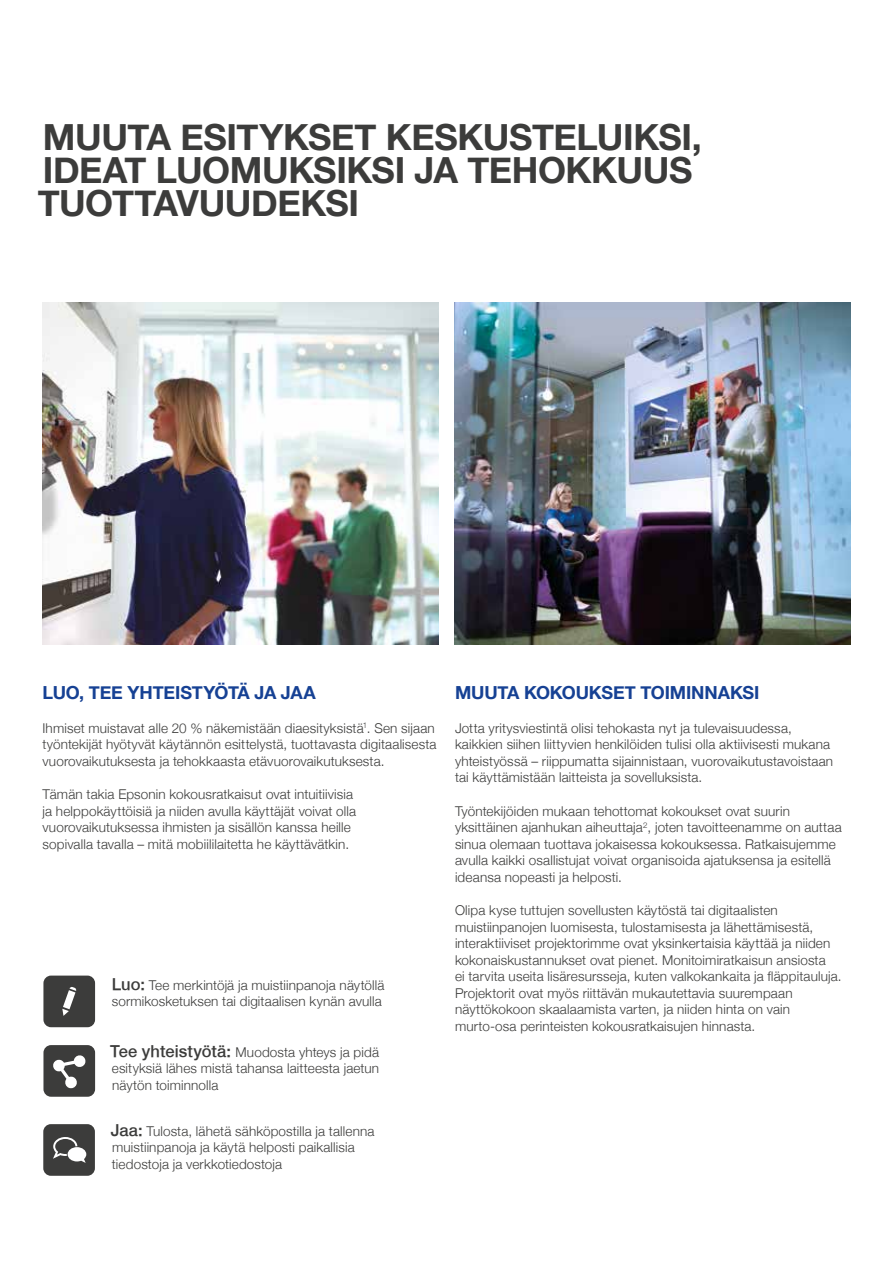
<style>
.page{position:relative;width:893px;height:1263px;background:#fff}
.page>*{position:absolute;margin:0;border:0;box-sizing:border-box;transform-origin:0 0}
.t1{font:700 36px/33px "Helvetica Neue";letter-spacing:-.01em;color:#3c3c3b}
.t2{font:300 18.75px "Helvetica Neue";color:#3c3c3b}
.t3{font:700 18px "Helvetica Neue";letter-spacing:-.01em;color:#164194}
.t4{font:300 13.5px/16.5px "Helvetica Neue";letter-spacing:.01em;color:#3c3c3b}
.s1{font-weight:500;font-size:16.5px}
</style>
<div class="page">
<div style="left:43px;top:975px;width:52px;height:52px;background:#3c3c3b;border-radius:8px"></div>
<svg style="left:62px;top:987px;width:15px;height:29px"></svg>
<div style="left:43px;top:1124px;width:52px;height:52px;background:#3c3c3b;border-radius:8px"></div>
<svg style="left:53px;top:1137px;width:33px;height:26px"></svg>
<div style="left:43px;top:1045px;width:52px;height:52px;background:#3c3c3b;border-radius:8px"></div>
<svg style="left:53px;top:1055px;width:33px;height:34px"></svg>
<img style="left:455px;top:303px;width:396px;height:341px">
<img style="left:43px;top:303px;width:395px;height:341px">
<h1 class="t1" style="left:38px;top:120px;width:666px">MUUTA ESITYKSET KESKUSTELUIKSI,<br>IDEAT LUOMUKSIKSI JA TEHOKKUUS<br>TUOTTAVUUDEKSI</h1>
<h3 class="t3" style="left:43px;top:681px;width:275px">LUO, TEE YHTEISTYÖTÄ JA JAA</h3>
<p class="t4" style="left:43px;top:719px;width:395px">Ihmiset muistavat alle 20 % näkemistään diaesityksistä<sup>1</sup>. Sen sijaan työntekijät hyötyvät käytännön esittelystä, tuottavasta digitaalisesta vuorovaikutuksesta ja tehokkaasta etävuorovaikutuksesta.</p>
<p class="t4" style="left:43px;top:786px;width:315px">Tämän takia Epsonin kokousratkaisut ovat intuitiivisia ja helppokäyttöisiä ja niiden avulla käyttäjät voivat olla vuorovaikutuksessa ihmisten ja sisällön kanssa heille sopivalla tavalla – mitä mobiililaitetta he käyttävätkin.</p>
<p class="t4" style="left:112px;top:976px;width:274px"><span class="s1">Luo:</span> Tee merkintöjä ja muistiinpanoja näytöllä sormikosketuksen tai digitaalisen kynän avulla</p>
<p class="t4" style="left:110px;top:1043px;width:270px;text-align:justify"><span class="s1">Tee yhteistyötä:</span> Muodosta yhteys ja pidä esityksiä lähes mistä tahansa laitteesta jaetun näytön toiminnolla</p>
<p class="t4" style="left:111px;top:1122px;width:265px"><span class="s1">Jaa:</span> Tulosta, lähetä sähköpostilla ja tallenna muistiinpanoja ja käytä helposti paikallisia tiedostoja ja verkkotiedostoja</p>
<h2 class="t2" style="left:21px;top:1031px;width:220px">Create. Collaborate. Share.</h2>
<h3 class="t3" style="left:455px;top:681px;width:306px">MUUTA KOKOUKSET TOIMINNAKSI</h3>
<p class="t4" style="left:455px;top:719px;width:380px">Jotta yritysviestintä olisi tehokasta nyt ja tulevaisuudessa, kaikkien siihen liittyvien henkilöiden tulisi olla aktiivisesti mukana yhteistyössä – riippumatta sijainnistaan, vuorovaikutustavoistaan tai käyttämistään laitteista ja sovelluksista.</p>
<p class="t4" style="left:455px;top:802px;width:388px">Työntekijöiden mukaan tehottomat kokoukset ovat suurin yksittäinen ajanhukan aiheuttaja<sup>2</sup>, joten tavoitteenamme on auttaa sinua olemaan tuottava jokaisessa kokouksessa. Ratkaisujemme avulla kaikki osallistujat voivat organisoida ajatuksensa ja esitellä ideansa nopeasti ja helposti.</p>
<p class="t4" style="left:455px;top:902px;width:388px">Olipa kyse tuttujen sovellusten käytöstä tai digitaalisten muistiinpanojen luomisesta, tulostamisesta ja lähettämisestä, interaktiiviset projektorimme ovat yksinkertaisia käyttää ja niiden kokonaiskustannukset ovat pienet. Monitoimiratkaisun ansiosta<br>ei tarvita useita lisäresursseja, kuten valkokankaita ja fläppitauluja.<br>Projektorit ovat myös riittävän mukautettavia suurempaan näyttökokoon skaalaamista varten, ja niiden hinta on vain murto-osa perinteisten kokousratkaisujen hinnasta.</p>
</div>
